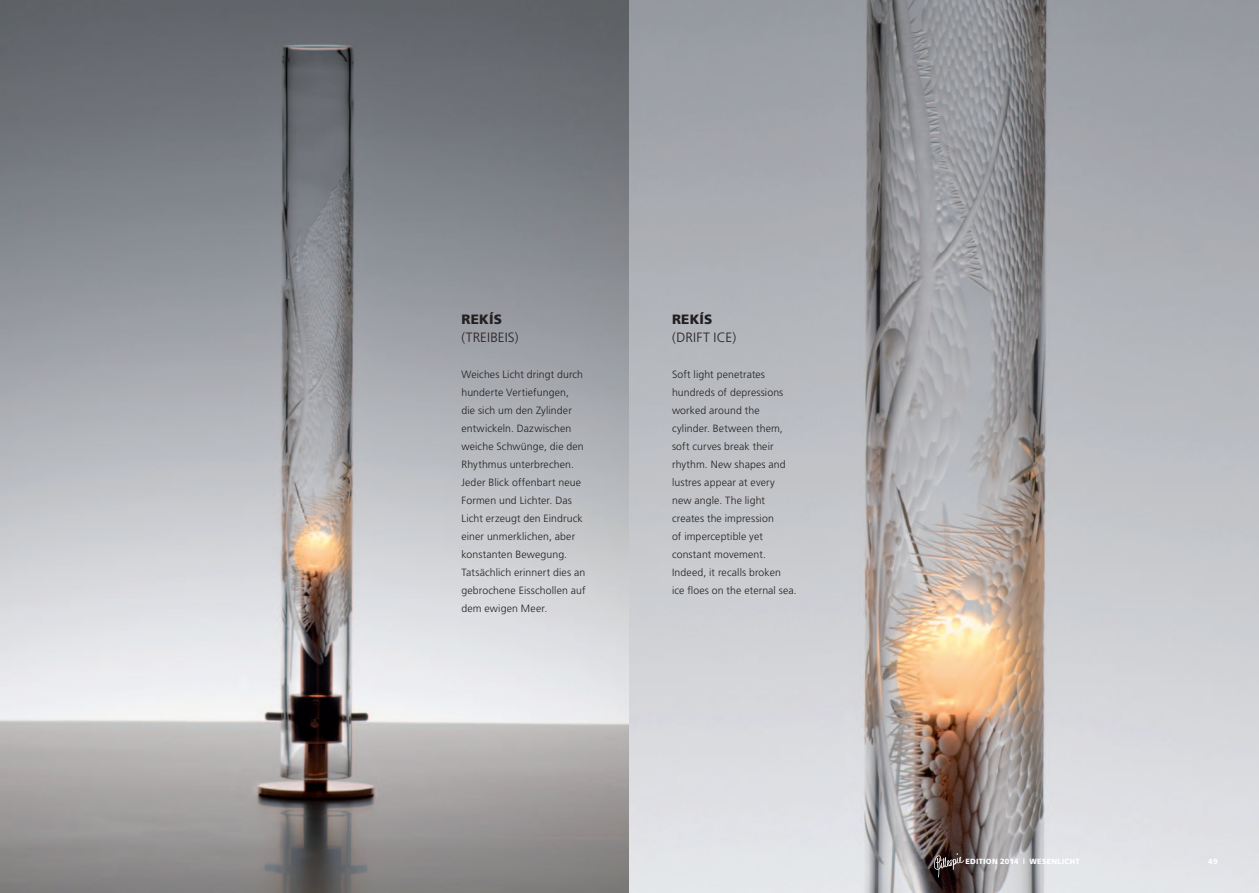
<style>
.page{position:relative;width:1259px;height:893px;background:#fff}
.page>*{position:absolute;margin:0;border:0;box-sizing:border-box;transform-origin:0 0}
.t1{font:300 13.5px "Frutiger";color:#231f20}
.t2{font:900 13.5px "Frutiger";letter-spacing:.01em;color:#231f20}
.t3{font:300 10.5px/18px "Frutiger";letter-spacing:.01em;color:#231f20}
.t4{font:900 7.5px "Frutiger";letter-spacing:.02em;color:#fff}
</style>
<div class="page">
<img style="left:0;top:0;width:629px;height:893px">
<svg style="left:629px;top:0;width:630px;height:893px;background:#b9b9bc"></svg>
<svg style="left:933px;top:853px;width:31px;height:24px"></svg>
<p class="t2" style="left:461px;top:311px;width:42px">RE KÍS</p>
<p class="t1" style="left:461px;top:330px;width:18px">(Treibeis</p>
<p class="t1" style="left:515px;top:330px;width:5px">)</p>
<p class="t3" style="left:461px;top:365px;width:126px">Weiches Licht dringt durch hunderte Vertiefungen,<br>die sich um den Zylinder entwickeln. Dazwischen weiche Schwünge, die den<br>Rhythmus unterbrechen.<br>Jeder Blick offenbart neue<br>Formen und Lichter. Das<br>Licht erzeugt den Eindruck einer unmerklichen, aber konstanten Bewegung.<br>Tatsächlich erinnert dies an gebrochene Eisschollen auf dem ewigen Meer.</p>
<p class="t2" style="left:672px;top:311px;width:42px">RE KÍS</p>
<p class="t1" style="left:672px;top:330px;width:12px">(drift</p>
<p class="t1" style="left:713px;top:330px;width:24px">ice )</p>
<p class="t3" style="left:672px;top:365px;width:126px">Soft light penetrates hundreds of depressions worked around the cylinder. Between them, soft curves break their rhythm. New shapes and lustres appear at every new angle. The light creates the impression<br>of imperceptible yet constant movement.<br>Indeed, it recalls broken<br>ice floes on the eternal sea.</p>
<p class="t4" style="left:965px;top:857px;width:114px">EDITION 2014 | WESEN LICHT</p>
<p class="t4" style="left:1208px;top:857px;width:11px">49</p>
</div>
